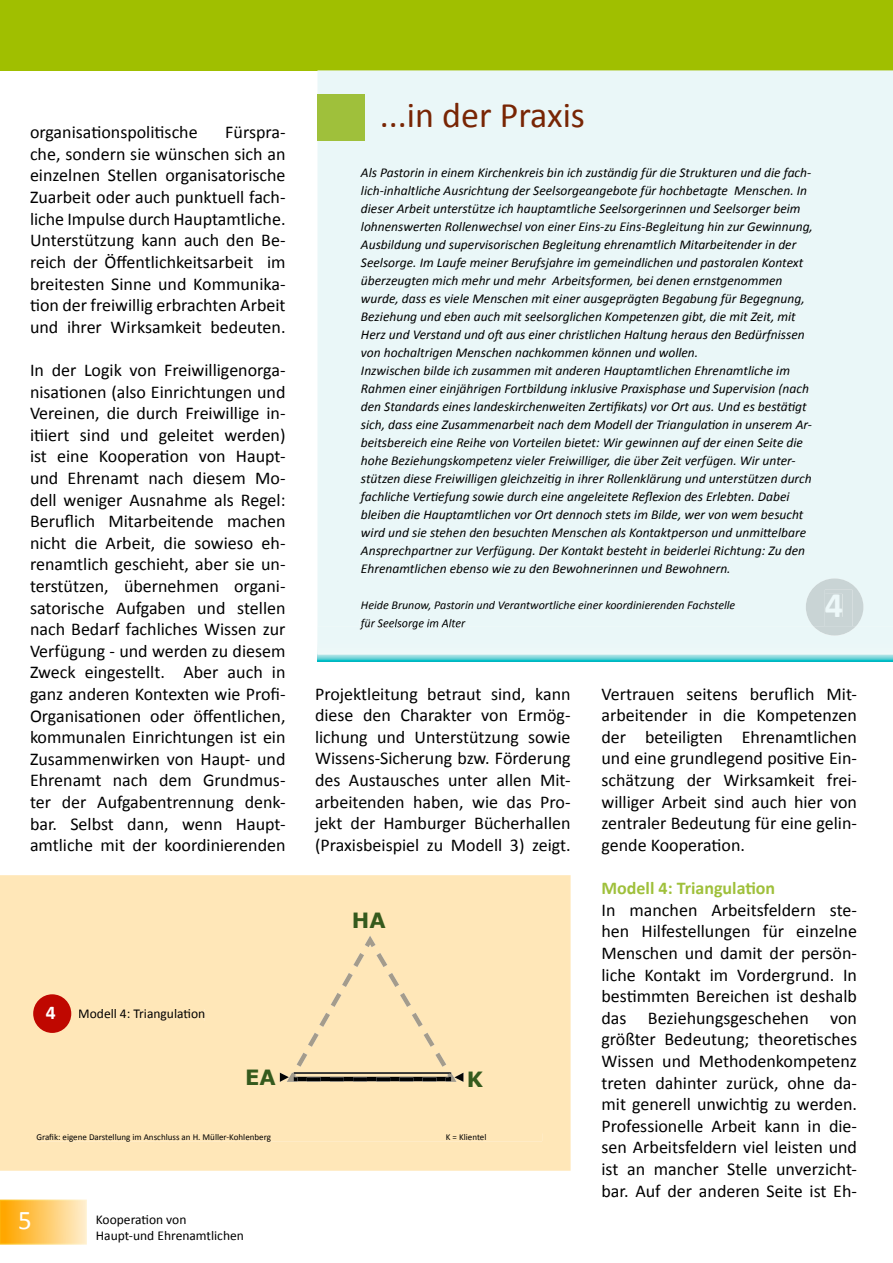
<style>
.page{position:relative;width:893px;height:1263px;background:#fff}
.page>*{position:absolute;margin:0;border:0;box-sizing:border-box;transform-origin:0 0}
.t1{font:36px "Calibri";color:#782504}
.t2{font:700 36px "Calibri";color:#edf8f9}
.t3{font:27px "Calibri";color:#fff}
.t4{font:700 21px "Verdana";color:#355a1d}
.t5{font:18px/21.6px "Calibri";color:#000;text-align:justify}
.t6{font:700 18px "Calibri";color:#9fc03b}
.t7{font:italic 13.5px/18px "Calibri";color:#000}
.t8{font:13.5px/16.2px "Calibri";color:#000}
.t9{font:italic 12px/18px "Calibri";color:#000}
.t10{font:9px "Calibri";color:#000}
.s1{font-weight:700;font-size:19.5px;color:#fff}
</style>
<div class="page">
<div style="left:0;top:0;width:893px;height:70px;background:#a0bf00"></div>
<svg style="left:0;top:1199px;width:87px;height:45px;background:#feca65"></svg>
<div style="left:317px;top:70px;width:576px;height:508px;background:#eaf7f8"></div>
<div style="left:317px;top:94px;width:48px;height:47px;background:#9fc03b"></div>
<div style="left:0;top:875px;width:571px;height:296px;background:#ffe7b8"></div>
<div style="left:37px;top:1133px;width:505px;height:8px;background:#ffe7b8"></div>
<div style="left:79px;top:1009px;width:125px;height:12px;background:#ffe7b8"></div>
<div style="left:33px;top:994px;width:38px;height:39px;background:#bf0700;border-radius:50%"></div>
<svg style="left:317px;top:655px;width:576px;height:6px;background:#66d2d7"></svg>
<div style="left:317px;top:578px;width:576px;height:77px;background:#eaf7f8"></div>
<div style="left:825px;top:594px;width:17px;height:23px;background:#c9d4d5"></div>
<svg style="left:280px;top:936px;width:183px;height:146px;background:#f2dcb0"></svg>
<h1 class="t1" style="left:380px;top:93px;width:207px">...in der Praxis</h1>
<p class="t5" style="left:30px;top:122px;width:169px">organisationspolitische</p>
<p class="t5" style="left:30px;top:122px;width:257px;text-indent:195px">Fürspra&shy;che, sondern sie wünschen sich an einzelnen Stellen organisatorische Zuarbeit oder auch punktuell fach&shy;liche Impulse durch Hauptamtliche.<br>Unterstützung kann auch den Be&shy;reich der Öffentlichkeitsarbeit im breitesten Sinne und Kommunika&shy;tion der freiwillig erbrachten Arbeit und ihrer Wirksamkeit bedeuten.</p>
<p class="t5" style="left:30px;top:359px;width:257px">In der Logik von Freiwilligenorga&shy;nisationen (also Einrichtungen und Vereinen, die durch Freiwillige in&shy;itiiert sind und geleitet werden) ist eine Kooperation von Haupt&shy;und Ehrenamt nach diesem Mo&shy;dell weniger Ausnahme als Regel:<br>Beruflich Mitarbeitende machen nicht die Arbeit, die sowieso eh&shy;renamtlich geschieht, aber sie un&shy;terstützen, übernehmen organi&shy;satorische Aufgaben und stellen nach Bedarf fachliches Wissen zur Verfügung - und werden zu diesem Zweck eingestellt. Aber auch in ganz anderen Kontexten wie Profi-Organisationen oder öffentlichen, kommunalen Einrichtungen ist ein Zusammenwirken von Haupt- und Ehrenamt nach dem Grundmus&shy;ter der Aufgabentrennung denk&shy;bar. Selbst dann, wenn Haupt&shy;amtliche mit der koordinierenden</p>
<p class="t7" style="left:361px;top:163px;width:454px">Als Pastorin in einem Kirchenkreis bin ich zuständig für die Strukturen und die fach&shy;lich-inhaltliche Ausrichtung der Seelsorgeangebote für hochbetagte Menschen. In dieser Arbeit unterstütze ich hauptamtliche Seelsorgerinnen und Seelsorger beim lohnenswerten Rollenwechsel von einer Eins-zu Eins-Begleitung hin zur Gewinnung, Ausbildung und supervisorischen Begleitung ehrenamtlich Mitarbeitender in der Seelsorge. Im Laufe meiner Berufsjahre im gemeindlichen und pastoralen Kontext überzeugten mich mehr und mehr Arbeitsformen, bei denen ernstgenommen wurde, dass es viele Menschen mit einer ausgeprägten Begabung für Begegnung, Beziehung und eben auch mit seelsorglichen Kompetenzen gibt, die mit Zeit, mit Herz und Verstand und oft aus einer christlichen Haltung heraus den Bedürfnissen von hochaltrigen Menschen nachkommen können und wollen.<br>Inzwischen bilde ich zusammen mit anderen Hauptamtlichen Ehrenamtliche im Rahmen einer einjährigen Fortbildung inklusive Praxisphase und Supervision (nach den Standards eines landeskirchenweiten Zertifikats) vor Ort aus. Und es bestätigt sich, dass eine Zusammenarbeit nach dem Modell der Triangulation in unserem Ar&shy;beitsbereich eine Reihe von Vorteilen bietet: Wir gewinnen auf der einen Seite die hohe Beziehungskompetenz vieler Freiwilliger, die über Zeit verfügen. Wir unter&shy;stützen diese Freiwilligen gleichzeitig in ihrer Rollenklärung und unterstützen durch fachliche Vertiefung sowie durch eine angeleitete Reflexion des Erlebten. Dabei bleiben die Hauptamtlichen vor Ort dennoch stets im Bilde, wer von wem besucht wird und sie stehen den besuchten Menschen als Kontaktperson und unmittelbare Ansprechpartner zur Verfügung. Der Kontakt besteht in beiderlei Richtung: Zu den Ehrenamtlichen ebenso wie zu den Bewohnerinnen und Bewohnern.</p>
<p class="t9" style="left:361px;top:596px;width:376px">Heide Brunow, Pastorin und Verantwortliche einer koordinierenden Fachstelle für Seelsorge im Alter</p>
<h1 class="t2" style="left:825px;top:582px;width:20px">4</h1>
<p class="t5" style="left:315px;top:683px;width:257px">Projektleitung betraut sind, kann diese den Charakter von Ermög&shy;lichung und Unterstützung sowie Wissens-Sicherung bzw. Förderung des Austausches unter allen Mit&shy;arbeitenden haben, wie das Pro&shy;jekt der Hamburger Bücherhallen (Praxisbeispiel zu Modell 3) zeigt.</p>
<p class="t5" style="left:601px;top:683px;width:257px">Vertrauen seitens beruflich Mit&shy;arbeitender in die Kompetenzen der beteiligten Ehrenamtlichen und eine grundlegend positive Ein&shy;schätzung der Wirksamkeit frei&shy;williger Arbeit sind auch hier von zentraler Bedeutung für eine gelin&shy;gende Kooperation.</p>
<p class="t6" style="left:601px;top:877px;width:175px">Modell 4: Triangulation</p>
<p class="t5" style="left:601px;top:899px;width:257px">In manchen Arbeitsfeldern ste&shy;hen Hilfestellungen für einzelne Menschen und damit der persön&shy;liche Kontakt im Vordergrund. In bestimmten Bereichen ist deshalb das Beziehungsgeschehen von größter Bedeutung; theoretisches Wissen und Methodenkompetenz treten dahinter zurück, ohne da&shy;mit generell unwichtig zu werden.<br>Professionelle Arbeit kann in die&shy;sen Arbeitsfeldern viel leisten und ist an mancher Stelle unverzicht&shy;bar. Auf der anderen Seite ist Eh-</p>
<p class="t4" style="left:352px;top:906px;width:35px">HA</p>
<p class="t8" style="left:46px;top:1006px;width:161px"><span class="s1">4</span> Modell 4: Triangulation</p>
<p class="t4" style="left:245px;top:1062px;width:32px">EA</p>
<p class="t4" style="left:467px;top:1065px;width:18px">K</p>
<p class="t10" style="left:36px;top:1131px;width:236px">Grafik: eigene Darstellung im Anschluss an H. Müller-Kohlenberg</p>
<p class="t10" style="left:446px;top:1131px;width:42px">K = Klientel</p>
<h2 class="t3" style="left:18px;top:1203px;width:15px">5</h2>
<p class="t8" style="left:96px;top:1211px;width:150px">Kooperation von<br>Haupt-und Ehrenamtlichen</p>
</div>
